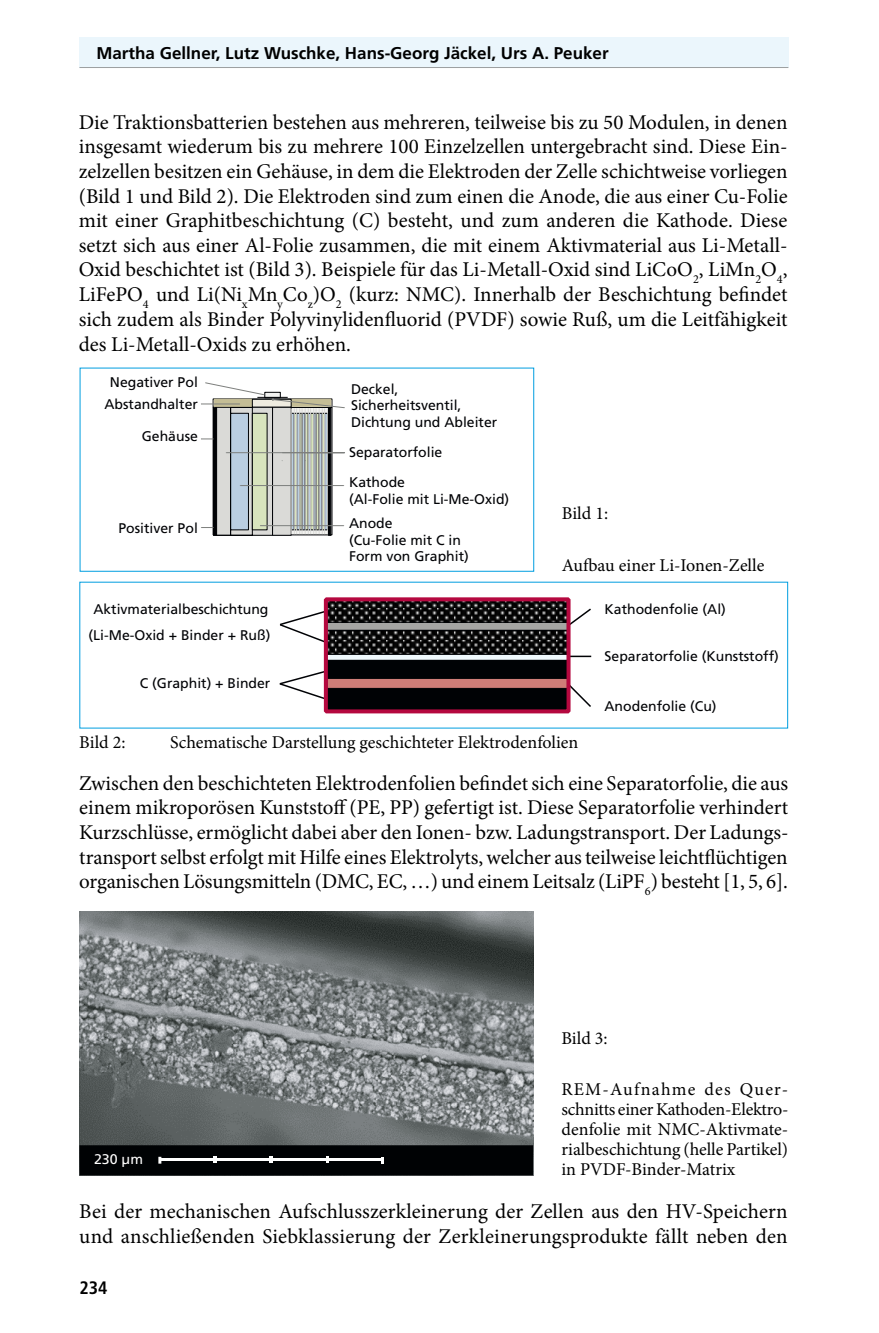
<style>
.page{position:relative;width:879px;height:1333px;background:#fff}
.page>*{position:absolute;margin:0;border:0;box-sizing:border-box;transform-origin:0 0}
.t1{font:21px/24.6px "Minion Pro";color:#000;text-align:justify}
.t2{font:18px/20px "Minion Pro";color:#000;text-align:justify}
.t3{font:700 condensed 18px "Frutiger";color:#000}
.t4{font:700 17px "Frutiger";color:#000}
.t5{font:14px/16.8px "Frutiger";color:#000205}
.t6{font:14px "Frutiger";color:#fff}
</style>
<div class="page">
<div style="left:80px;top:38px;width:709px;height:30px;background:#ebf6fc"></div>
<hr style="left:79px;top:67px;width:709px;height:1px;background:#9c9e9f">
<svg style="left:201px;top:382px;width:144px;height:154px"></svg>
<div style="left:326px;top:620px;width:242px;height:11px;background:#a5a5a3"></div>
<svg style="left:329px;top:632px;width:236px;height:21px;fill:#090909"></svg>
<div style="left:326px;top:630px;width:242px;height:25px;border:1px solid #000205"></div>
<div style="left:326px;top:654px;width:242px;height:7px;background:#f0f9fd;border:1px solid #000205"></div>
<div style="left:326px;top:660px;width:242px;height:23px;background:#000205"></div>
<div style="left:326px;top:678px;width:242px;height:13px;background:#cf7d78;border:1px solid #000205"></div>
<div style="left:326px;top:688px;width:242px;height:23px;background:#000205"></div>
<svg style="left:329px;top:602px;width:236px;height:19px;fill:#090909"></svg>
<div style="left:326px;top:600px;width:242px;height:23px;border:1px solid #000205"></div>
<svg style="left:280px;top:609px;width:44px;height:35px"></svg>
<svg style="left:279px;top:669px;width:45px;height:32px"></svg>
<svg style="left:570px;top:607px;width:21px;height:20px"></svg>
<hr style="left:568px;top:655px;width:23px;height:2px;background:#000205">
<svg style="left:570px;top:682px;width:21px;height:26px"></svg>
<div style="left:324px;top:597px;width:246px;height:116px;border:4px solid #b5083f"></div>
<img style="left:80px;top:911px;width:453px;height:234px">
<svg style="left:79px;top:1145px;width:454px;height:30px"></svg>
<p class="t4" style="left:96px;top:43px;width:514px">Martha Gellner, Lutz Wuschke, Hans-Georg Jäckel, Urs A. Peuker</p>
<p class="t1" style="left:79px;top:110px;width:710px">Die Traktionsbatterien bestehen aus mehreren, teilweise bis zu 50 Modulen, in denen insgesamt wiederum bis zu mehrere 100 Einzelzellen untergebracht sind. Diese Ein&shy;zelzellen besitzen ein Gehäuse, in dem die Elektroden der Zelle schichtweise vorliegen (Bild 1 und Bild 2). Die Elektroden sind zum einen die Anode, die aus einer Cu-Folie mit einer Graphitbeschichtung (C) besteht, und zum anderen die Kathode. Diese setzt sich aus einer Al-Folie zusammen, die mit einem Aktivmaterial aus Li-Metall-Oxid beschichtet ist (Bild 3). Beispiele für das Li-Metall-Oxid sind LiCoO<sub>2</sub>, LiMn<sub>2</sub>O<sub>4</sub>, LiFePO<sub>4</sub> und Li(Ni<sub>x</sub>Mn<sub>y</sub>Co<sub>z</sub>)O<sub>2</sub> (kurz: NMC). Innerhalb der Beschichtung befindet sich zudem als Binder Polyvinylidenfluorid (PVDF) sowie Ruß, um die Leitfähigkeit des Li-Metall-Oxids zu erhöhen.</p>
<p class="t5" style="left:110px;top:373px;width:89px">Negativer Pol</p>
<p class="t5" style="left:104px;top:395px;width:95px">Abstandhalter</p>
<p class="t5" style="left:142px;top:428px;width:58px">Gehäuse</p>
<p class="t5" style="left:118px;top:519px;width:81px">Positiver Pol</p>
<p class="t5" style="left:351px;top:381px;width:148px;line-height:16.2px">Deckel,<br>Sicherheitsventil,<br>Dichtung und Ableiter</p>
<p class="t5" style="left:349px;top:443px;width:95px">Separatorfolie</p>
<p class="t5" style="left:349px;top:474px;width:162px">Kathode<br>(Al-Folie mit Li-Me-Oxid)</p>
<p class="t5" style="left:349px;top:514px;width:121px">Anode<br>(Cu-Folie mit C in<br>Form von Graphit)</p>
<p class="t2" style="left:562px;top:503px;width:48px">Bild 1:</p>
<p class="t2" style="left:562px;top:555px;width:204px">Aufbau einer Li-Ionen-Zelle</p>
<p class="t5" style="left:89px;top:595px;width:183px;line-height:26px;text-align:center">Aktivmaterialbeschichtung (Li-Me-Oxid + Binder + Ruß)</p>
<p class="t5" style="left:604px;top:600px;width:123px">Kathodenfolie (Al)</p>
<p class="t5" style="left:140px;top:674px;width:132px">C (Graphit) + Binder</p>
<p class="t5" style="left:604px;top:647px;width:176px">Separatorfolie (Kunststoff)</p>
<p class="t5" style="left:604px;top:697px;width:113px">Anodenfolie (Cu)</p>
<p class="t2" style="left:79px;top:732px;width:48px">Bild 2:</p>
<p class="t2" style="left:170px;top:732px;width:410px">Schematische Darstellung geschichteter Elektrodenfolien</p>
<p class="t1" style="left:79px;top:770px;width:711px">Zwischen den beschichteten Elektrodenfolien befindet sich eine Separatorfolie, die aus einem mikroporösen Kunststoff (PE, PP) gefertigt ist. Diese Separatorfolie verhindert Kurzschlüsse, ermöglicht dabei aber den Ionen- bzw. Ladungstransport. Der Ladungs&shy;transport selbst erfolgt mit Hilfe eines Elektrolyts, welcher aus teilweise leichtflüchtigen organischen Lösungsmitteln (DMC, EC, …) und einem Leitsalz (LiPF<sub>6</sub>) besteht [1, 5, 6].</p>
<p class="t2" style="left:561px;top:1028px;width:48px">Bild 3:</p>
<p class="t2" style="left:561px;top:1079px;width:228px">REM-Aufnahme des Quer&shy;schnitts einer Kathoden-Elektro&shy;denfolie mit NMC-Aktivmate&shy;rialbeschichtung (helle Partikel) in PVDF-Binder-Matrix</p>
<p class="t6" style="left:94px;top:1150px;width:50px">230 µm</p>
<p class="t1" style="left:79px;top:1198px;width:710px;line-height:25.2px">Bei der mechanischen Aufschlusszerkleinerung der Zellen aus den HV-Speichern und anschließenden Siebklassierung der Zerkleinerungsprodukte fällt neben den</p>
<p class="t3" style="left:79px;top:1276px;width:30px">234</p>
</div>
